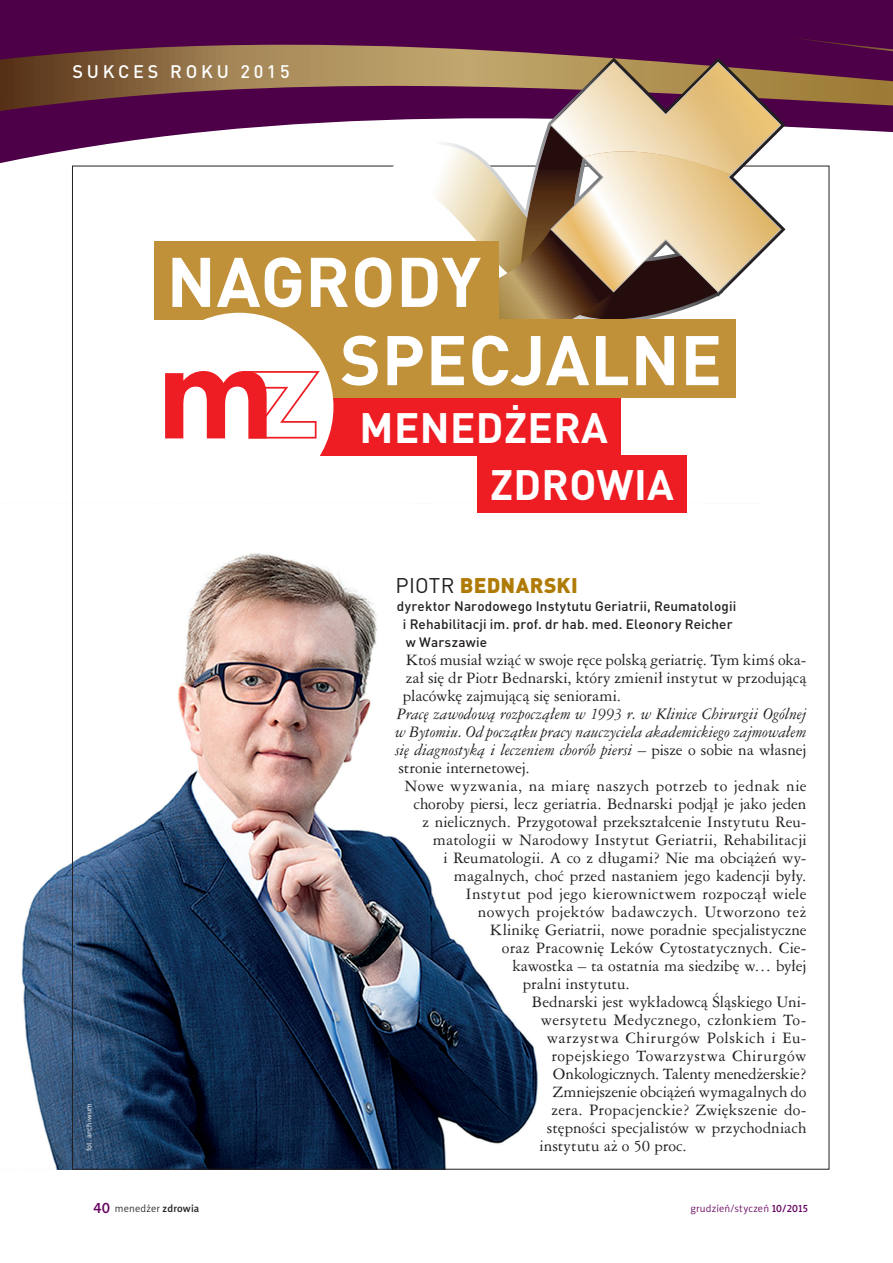
<style>
.page{position:relative;width:893px;height:1263px;background:#fff}
.page>*{position:absolute;margin:0;border:0;box-sizing:border-box;transform-origin:0 0}
.t1{font:700 69px/78.3px "DIN Pro";letter-spacing:.01em;color:#fff}
.t2{font:700 42px/57.6px "DIN Pro";letter-spacing:.01em;color:#fff}
.t3{font:900 21px "DIN Pro";letter-spacing:.015em;color:#af7b06}
.t4{font:500 18px "DIN Pro";letter-spacing:.21em;color:#fff}
.t5{font:15px/18px "Ameri Garmnd PL";letter-spacing:.01em;color:#231f20;text-align:justify}
.t6{font:italic 15px "Ameri Garmnd PL";color:#231f20}
.t7{font:15px "Ameri Garmnd PL";letter-spacing:.03em;color:#231f20}
.t8{font:15px "Ameri Garmnd PL";letter-spacing:-.015em;color:#231f20}
.t9{font:15px "Ameri Garmnd PL";letter-spacing:.035em;color:#231f20}
.t10{font:15px "Ameri Garmnd PL";letter-spacing:-.01em;color:#231f20}
.t11{font:500 13.5px/18px "DIN Pro";letter-spacing:.01em;color:#231f20}
.t12{font:10.5px "Naomi Sans EFNTT Light";letter-spacing:.015em;color:#65035f}
.t13{font:10.5px "Naomi Sans EFNTT Light";letter-spacing:.015em;color:#231f20}
.t14{font:7.5px "DIN Pro";letter-spacing:.025em;color:#fff}
.s1{font-weight:400;color:#231f20}
.s2{font-style:normal}
.s3{font-family:"Naomi Sans EFNTT Medium";font-size:15px;color:#65035f}
.s4{font-family:"Naomi Sans EFNTT Medium"}
</style>
<div class="page">
<img style="left:21px;top:553px;width:517px;height:616px">
<svg style="left:0;top:0;width:893px;height:168px;fill:#4d0048"></svg>
<svg style="left:0;top:45px;width:893px;height:66px;background:#744244"></svg>
<svg style="left:784px;top:36px;width:109px;height:15px;background:#4f0546"></svg>
<svg style="left:327px;top:58px;width:458px;height:567px"></svg>
<svg style="left:507px;top:398px;width:128px;height:221px"></svg>
<svg style="left:332px;top:62px;width:449px;height:307px"></svg>
<div style="left:154px;top:241px;width:344px;height:79px;background:#c09139"></div>
<div style="left:243px;top:320px;width:492px;height:78px;background:#c09139"></div>
<div style="left:301px;top:398px;width:320px;height:57px;background:#ee1d23"></div>
<div style="left:477px;top:455px;width:210px;height:58px;background:#ee1d23"></div>
<div style="left:145px;top:313px;width:188px;height:188px;background:#fff;border-radius:50%"></div>
<svg style="left:165px;top:371px;width:155px;height:68px"></svg>
<p class="t4" style="left:72px;top:59px;width:219px">SUKCES ROKU 2015</p>
<p class="t14" style="left:84px;top:1151px;width:50px;rotate:-90deg">fot. archiwum</p>
<h1 class="t1" style="left:340px;top:240px;width:383px;text-indent:-173px">NAGRODY<br>SPECJALNE</h1>
<h2 class="t2" style="left:490px;top:397px;width:185px;text-indent:-131px">MENEDŻERA<br>ZDROWIA</h2>
<h3 class="t3" style="left:396px;top:571px;width:184px"><span class="s1">PIOTR</span> BEDNARSKI</h3>
<p class="t11" style="left:403px;top:597px;width:335px;text-indent:-6px">dyrektor Narodowego Instytutu Geriatrii, Reumatologii i Rehabilitacji im. prof. dr hab. med. Eleonory Reicher w Warszawie</p>
<p class="t5" style="left:403px;top:651px;width:405px">Ktoś musiał wziąć w swoje ręce polską geriatrię. Tym kimś oka&shy;zał się dr Piotr Bednarski, który zmienił instytut w przodującą placówkę zajmującą się seniorami.</p>
<p class="t6" style="left:397px;top:704px;width:411px">Pracę zawodową rozpocząłem w 1993 r. w Klinice Chirurgii Ogólnej</p>
<p class="t6" style="left:395px;top:722px;width:413px">w Bytomiu. Od początku pracy nauczyciela akademickiego zajmowałem</p>
<p class="t6" style="left:395px;top:740px;width:412px">się diagnostyką i leczeniem chorób piersi <span class="s2">– pisze o sobie na własnej</span></p>
<p class="t10" style="left:398px;top:758px;width:133px">stronie internetowej.</p>
<p class="t7" style="left:404px;top:776px;width:404px">Nowe wyzwania, na miarę naszych potrzeb to jednak nie</p>
<p class="t5" style="left:413px;top:795px;width:394px">choroby piersi, lecz geriatria. Bednarski podjął je jako jeden</p>
<p class="t5" style="left:422px;top:813px;width:386px">z nielicznych. Przygotował przekształcenie Instytutu Reu-</p>
<p class="t5" style="left:433px;top:831px;width:375px">matologii w Narodowy Instytut Geriatrii, Rehabilitacji</p>
<p class="t5" style="left:443px;top:849px;width:365px">i Reumatologii. A co z długami? Nie ma obciążeń wy-</p>
<p class="t5" style="left:454px;top:867px;width:354px">magalnych, choć przed nastaniem jego kadencji były.</p>
<p class="t5" style="left:466px;top:885px;width:342px">Instytut pod jego kierownictwem rozpoczął wiele</p>
<p class="t5" style="left:478px;top:903px;width:330px">nowych projektów badawczych. Utworzono też</p>
<p class="t5" style="left:490px;top:921px;width:318px">Klinikę Geriatrii, nowe poradnie specjalistyczne</p>
<p class="t5" style="left:502px;top:939px;width:306px">oraz Pracownię Leków Cytostatycznych. Cie-</p>
<p class="t5" style="left:512px;top:957px;width:295px">kawostka – ta ostatnia ma siedzibę w… byłej</p>
<p class="t5" style="left:523px;top:975px;width:108px">pralni instytutu.</p>
<p class="t5" style="left:532px;top:993px;width:276px">Bednarski jest wykładowcą Śląskiego Uni-</p>
<p class="t5" style="left:541px;top:1011px;width:267px">wersytetu Medycznego, członkiem To-</p>
<p class="t9" style="left:547px;top:1028px;width:261px">warzystwa Chirurgów Polskich i Eu-</p>
<p class="t7" style="left:551px;top:1046px;width:256px">ropejskiego Towarzystwa Chirurgów</p>
<p class="t8" style="left:553px;top:1064px;width:255px">Onkologicznych. Talenty menedżerskie?</p>
<p class="t5" style="left:553px;top:1083px;width:255px">Zmniejszenie obciążeń wymagalnych do</p>
<p class="t5" style="left:551px;top:1101px;width:256px">zera. Propacjenckie? Zwiększenie do-</p>
<p class="t5" style="left:547px;top:1119px;width:261px">stępności specjalistów w przychodniach</p>
<p class="t5" style="left:539px;top:1137px;width:149px">instytutu aż o 50 proc.</p>
<p class="t13" style="left:94px;top:1202px;width:107px"><span class="s3">40</span> menedżer <span class="s4">zdrowia</span></p>
<p class="t12" style="left:690px;top:1202px;width:119px">grudzień/styczeń <span class="s4">10/2015</span></p>
</div>
